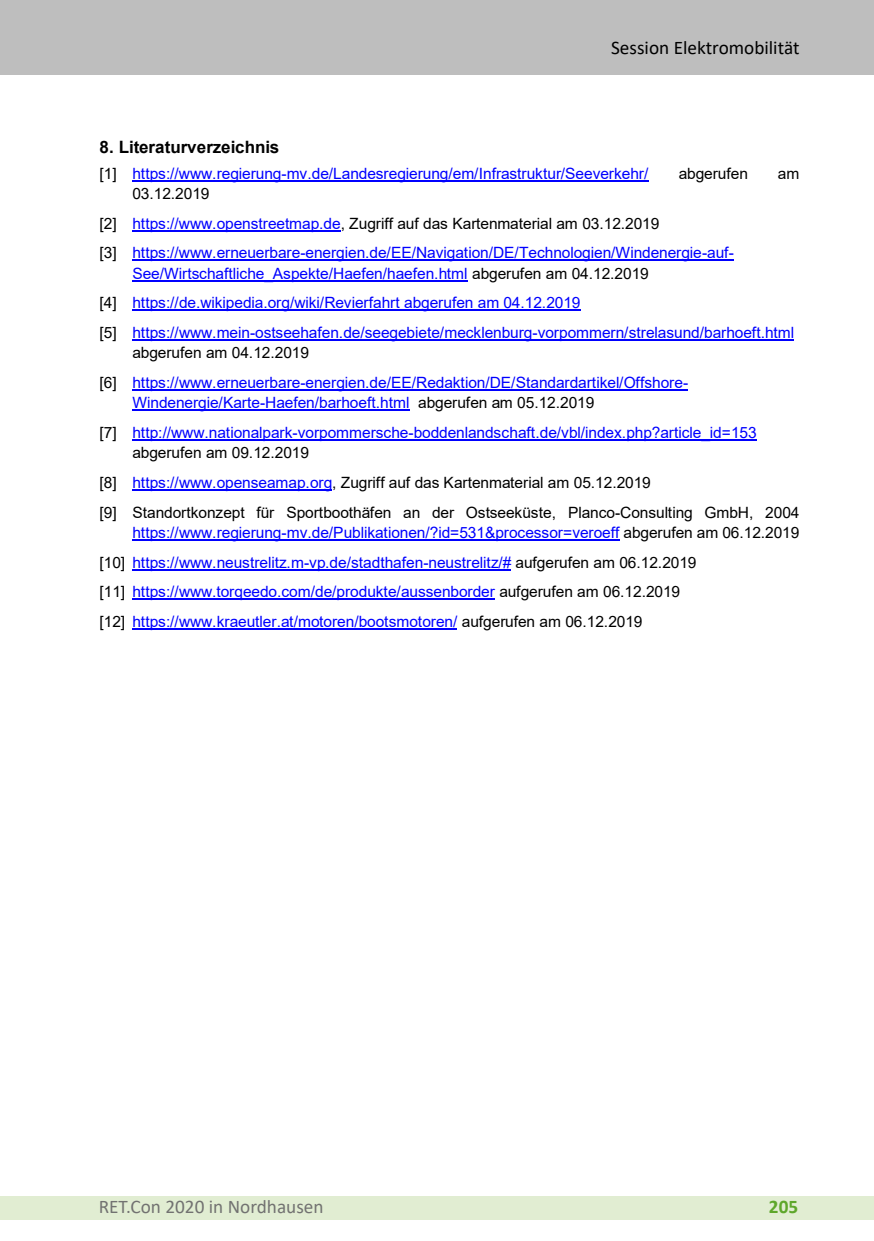
<style>
.page{position:relative;width:874px;height:1241px;background:#fff}
.page>*{position:absolute;margin:0;border:0;box-sizing:border-box;transform-origin:0 0}
.t1{font:19.25px "Calibri";color:#727271}
.t2{font:19.25px "Calibri";color:#000}
.t3{font:700 19.25px "Calibri";color:#5ea72b}
.t4{font:700 16.97px "Arial";color:#000}
.t5{font:15.58px/29.6px "Arial";letter-spacing:-.01em;color:#00f}
.t6{font:15.58px/29.6px "Arial";letter-spacing:-.01em;color:#000}
.s1{color:#000}
.s2{color:#00f}
</style>
<div class="page">
<div style="left:0;top:1196px;width:873px;height:23px;background:#e1edd2"></div>
<div style="left:0;top:0;width:873px;height:74px;background:#bebebe"></div>
<hr style="left:132px;top:180px;width:516px;height:1px;background:#00f">
<hr style="left:132px;top:230px;width:208px;height:1px;background:#00f">
<hr style="left:132px;top:260px;width:601px;height:1px;background:#00f">
<hr style="left:132px;top:280px;width:335px;height:1px;background:#00f">
<hr style="left:132px;top:309px;width:448px;height:2px;background:#00f">
<hr style="left:132px;top:339px;width:661px;height:1px;background:#00f">
<hr style="left:132px;top:389px;width:555px;height:1px;background:#00f">
<hr style="left:132px;top:410px;width:277px;height:1px;background:#00f">
<hr style="left:132px;top:439px;width:624px;height:1px;background:#00f">
<hr style="left:132px;top:489px;width:200px;height:1px;background:#00f">
<hr style="left:132px;top:539px;width:487px;height:1px;background:#00f">
<hr style="left:132px;top:569px;width:378px;height:1px;background:#00f">
<hr style="left:132px;top:598px;width:363px;height:1px;background:#00f">
<hr style="left:132px;top:628px;width:325px;height:1px;background:#00f">
<p class="t2" style="left:610px;top:34px;width:190px">Session Elektromobilität</p>
<p class="t4" style="left:99px;top:135px;width:181px">8. Literaturverzeichnis</p>
<p class="t5" style="left:99px;top:158px;width:550px"><span class="s1">[1]</span> https://www.regierung-mv.de/Landesregierung/em/Infrastruktur/Seeverkehr/</p>
<p class="t6" style="left:678px;top:158px;width:71px">abgerufen</p>
<p class="t6" style="left:777px;top:158px;width:23px">am</p>
<p class="t5" style="left:99px;top:179px;width:635px;text-indent:33px"><span class="s1">03.12.2019<br>[2]</span> https://www.openstreetmap.de<span class="s1">, Zugriff auf das Kartenmaterial am 03.12.2019<br>[3]</span> https://www.erneuerbare-energien.de/EE/Navigation/DE/Technologien/Windenergie-auf-</p>
<p class="t5" style="left:99px;top:258px;width:696px;text-indent:33px">See/Wirtschaftliche_Aspekte/Haefen/haefen.html <span class="s1">abgerufen am 04.12.2019<br>[4]</span> https://de.wikipedia.org/wiki/Revierfahrt abgerufen am 04.12.2019<br><span class="s1">[5]</span> https://www.mein-ostseehafen.de/seegebiete/mecklenburg-vorpommern/strelasund/barhoeft.html</p>
<p class="t5" style="left:99px;top:338px;width:590px;text-indent:33px"><span class="s1">abgerufen am 04.12.2019<br>[6]</span> https://www.erneuerbare-energien.de/EE/Redaktion/DE/Standardartikel/Offshore-</p>
<p class="t5" style="left:99px;top:388px;width:658px;text-indent:33px">Windenergie/Karte-Haefen/barhoeft.html <span class="s1">abgerufen am 05.12.2019<br>[7]</span> http://www.nationalpark-vorpommersche-boddenlandschaft.de/vbl/index.php?article_id=153</p>
<p class="t6" style="left:99px;top:438px;width:701px;text-indent:33px">abgerufen am 09.12.2019<br>[8] <span class="s2">https://www.openseamap.org</span>, Zugriff auf das Kartenmaterial am 05.12.2019<br>[9] Standortkonzept für Sportboothäfen an der Ostseeküste, Planco-Consulting GmbH, 2004</p>
<p class="t5" style="left:99px;top:517px;width:701px;text-indent:33px">https://www.regierung-mv.de/Publikationen/?id=531&amp;processor=veroeff <span class="s1">abgerufen am 06.12.2019 [10]</span> https://www.neustrelitz.m-vp.de/stadthafen-neustrelitz/# <span class="s1">aufgerufen am 06.12.2019<br>[11]</span> https://www.torqeedo.com/de/produkte/aussenborder <span class="s1">aufgerufen am 06.12.2019<br>[12]</span> https://www.kraeutler.at/motoren/bootsmotoren/ <span class="s1">aufgerufen am 06.12.2019</span></p>
<p class="t1" style="left:99px;top:1193px;width:226px">RET.Con 2020 in Nordhausen</p>
<p class="t3" style="left:768px;top:1192px;width:31px">205</p>
</div>
